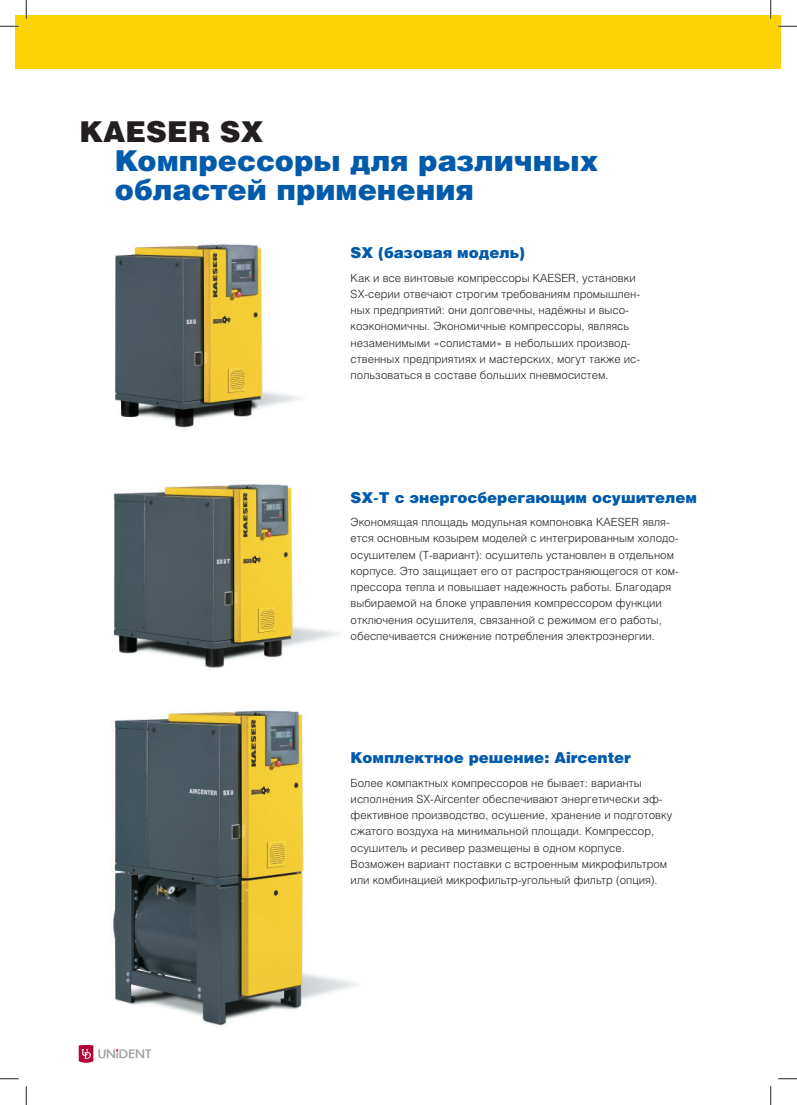
<style>
.page{position:relative;width:797px;height:1105px;background:#fff}
.page>*{position:absolute;margin:0;border:0;box-sizing:border-box;transform-origin:0 0}
.t1{font:900 28.75px/28.8px "Helios Std";color:#015aaa}
.t2{font:900 28.75px "Helios Std";color:#231f20}
.t3{font:900 15px "Helios Std";color:#015aaa}
.t4{font:300 11.25px/16.2px "Helios Std";color:#231f20}
</style>
<div class="page">
<div style="left:16px;top:16px;width:765px;height:53px;background:#fed304"></div>
<svg style="left:79px;top:1045px;width:72px;height:18px"></svg>
<img style="left:115px;top:244px;width:185px;height:184px">
<img style="left:113px;top:484px;width:227px;height:184px">
<img style="left:113px;top:710px;width:243px;height:316px">
<svg style="left:0;top:25px;width:19px;height:2px"></svg>
<svg style="left:778px;top:25px;width:19px;height:2px"></svg>
<svg style="left:0;top:1078px;width:19px;height:1px"></svg>
<svg style="left:778px;top:1078px;width:19px;height:1px"></svg>
<svg style="left:25px;top:0;width:2px;height:19px"></svg>
<svg style="left:25px;top:1086px;width:2px;height:19px"></svg>
<svg style="left:770px;top:0;width:1px;height:19px"></svg>
<svg style="left:770px;top:1086px;width:1px;height:19px"></svg>
<h1 class="t2" style="left:79px;top:122px;width:185px">KAESER SX</h1>
<h1 class="t1" style="left:115px;top:149px;width:485px">Компрессоры для различных областей применения</h1>
<h2 class="t3" style="left:350px;top:248px;width:176px">SX (базовая модель)</h2>
<p class="t4" style="left:350px;top:271px;width:291px">Как и все винтовые компрессоры KAESER, установки SX-серии отвечают строгим требованиям промышлен&shy;ных предприятий: они долговечны, надёжны и высо&shy;коэкономичны. Экономичные компрессоры, являясь незаменимыми «солистами» в небольших производ&shy;ственных предприятиях и мастерских, могут также ис&shy;пользоваться в составе больших пневмосистем.</p>
<h2 class="t3" style="left:350px;top:492px;width:348px">SX-T с энергосберегающим осушителем</h2>
<p class="t4" style="left:350px;top:515px;width:330px">Экономящая площадь модульная компоновка KAESER явля&shy;ется основным козырем моделей с интегрированным холодо&shy;осушителем (T-вариант): осушитель установлен в отдельном корпусе. Это защищает его от распространяющегося от ком&shy;прессора тепла и повышает надежность работы. Благодаря выбираемой на блоке управления компрессором функции отключения осушителя, связанной с режимом его работы, обеспечивается снижение потребления электроэнергии.</p>
<h2 class="t3" style="left:350px;top:753px;width:282px">Комплектное решение: Aircenter</h2>
<p class="t4" style="left:350px;top:776px;width:323px">Более компактных компрессоров не бывает: варианты исполнения SХ-Aircenter обеспечивают энергетически эф&shy;фективное производство, осушение, хранение и подготовку сжатого воздуха на минимальной площади. Компрессор, осушитель и ресивер размещены в одном корпусе.<br>Возможен вариант поставки с встроенным микрофильтром или комбинацией микрофильтр-угольный фильтр (опция).</p>
</div>
